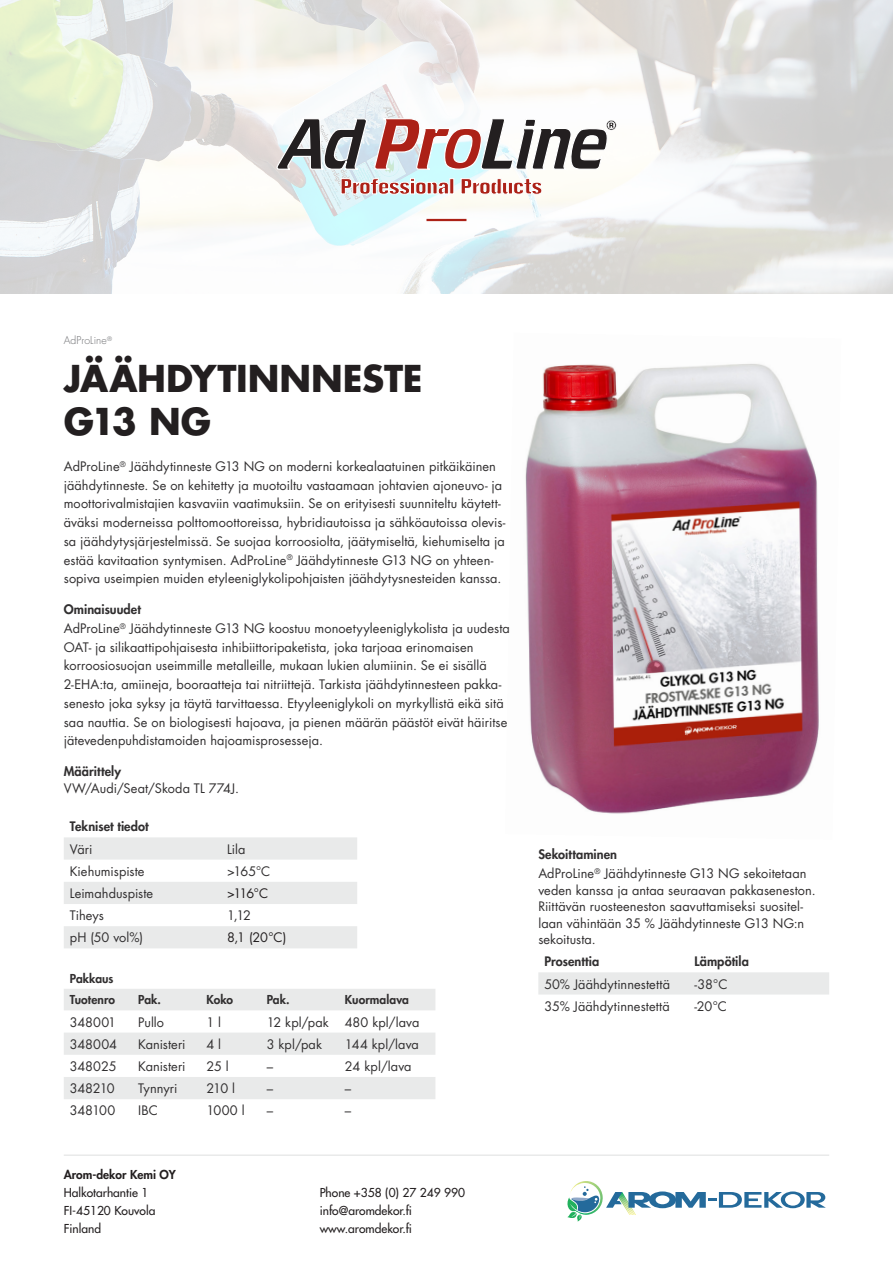
<style>
.page{position:relative;width:893px;height:1263px;background:#fff}
.page>*{position:absolute;margin:0;border:0;box-sizing:border-box;transform-origin:0 0}
.Produktrubrik{font:700 36px/43.2px "Futura LT";letter-spacing:-.01em;color:#231f20}
.Brödtext{font:12.75px/18.8px "Futura LT";letter-spacing:.005em;color:#312f30}
.Brödtext-2{font:800 12.75px "Futura LT";letter-spacing:.005em;color:#312f30}
.Brödtext-3{font:12.75px "Futura LT";color:#231f20}
.t1{font:500 12px "Futura Std";color:#231f20}
.Brödtext-4{font:800 12px "Futura LT";letter-spacing:.005em;color:#312f30}
.t2{font:800 12px "Futura Std";color:#231f20}
.Produktområde{font:300 10.5px "Futura LT";letter-spacing:.01em;color:#6c6d70}
.s1{font-family:"Futura Std"}
</style>
<div class="page">
<img style="left:525px;top:364px;width:294px;height:450px">
<svg style="left:64px;top:837px;width:293px;height:111px"></svg>
<svg style="left:64px;top:989px;width:371px;height:110px"></svg>
<div style="left:538px;top:972px;width:291px;height:22px;background:#e9eaea"></div>
<svg style="left:0;top:0;width:893px;height:294px"></svg>
<svg style="left:341px;top:178px;width:108px;height:16px"></svg>
<svg style="left:449px;top:178px;width:5px;height:16px"></svg>
<svg style="left:461px;top:178px;width:81px;height:16px"></svg>
<svg style="left:276px;top:118px;width:340px;height:54px"></svg>
<hr style="left:426px;top:219px;width:40px;height:2px;background:#ac2117">
<hr style="left:64px;top:1154px;width:765px;height:2px;background:#e9eaea">
<svg style="left:567px;top:1181px;width:259px;height:40px"></svg>
<p class="Produktområde" style="left:64px;top:334px;width:50px">AdProLine<sup>®</sup></p>
<p class="Produktrubrik" style="left:64px;top:356px;width:360px">JÄÄHDYTINNNESTE<br>G13 <span class="s1">NG</span></p>
<p class="Brödtext" style="left:64px;top:457px;width:443px">AdProLine<sup>®</sup> Jäähdytinneste G13 NG on moderni korkealaatuinen pitkäikäinen jäähdytinneste. Se on kehitetty ja muotoiltu vastaamaan johtavien ajoneuvo- ja moottorivalmistajien kasvaviin vaatimuksiin. Se on erityisesti suunniteltu käytett&shy;äväksi moderneissa polttomoottoreissa, hybridiautoissa ja sähköautoissa olevis&shy;sa jäähdytysjärjestelmissä. Se suojaa korroosiolta, jäätymiseltä, kiehumiselta ja estää kavitaation syntymisen. AdProLine<sup>®</sup> Jäähdytinneste G13 NG on yhteen&shy;sopiva useimpien muiden etyleeniglykolipohjaisten jäähdytysnesteiden kanssa.</p>
<p class="Brödtext-2" style="left:64px;top:601px;width:79px">Ominaisuudet</p>
<p class="Brödtext" style="left:64px;top:619px;width:448px">AdProLine<sup>®</sup> Jäähdytinneste G13 NG koostuu monoetyyleeniglykolista ja uudesta OAT- ja silikaattipohjaisesta inhibiittoripaketista, joka tarjoaa erinomaisen korroosiosuojan useimmille metalleille, mukaan lukien alumiinin. Se ei sisällä 2-EHA:ta, amiineja, booraatteja tai nitriittejä. Tarkista jäähdytinnesteen pakka&shy;senesto joka syksy ja täytä tarvittaessa. Etyyleeniglykoli on myrkyllistä eikä sitä saa nauttia. Se on biologisesti hajoava, ja pienen määrän päästöt eivät häiritse jätevedenpuhdistamoiden hajoamisprosesseja.</p>
<p class="Brödtext-2" style="left:64px;top:763px;width:59px">Määrittely</p>
<p class="Brödtext" style="left:64px;top:779px;width:177px">VW/Audi/Seat/Skoda TL 774J.</p>
<p class="Brödtext-2" style="left:70px;top:818px;width:80px">Tekniset tiedot</p>
<p class="Brödtext" style="left:70px;top:840px;width:24px">Väri</p>
<p class="Brödtext" style="left:227px;top:840px;width:20px">Lila</p>
<p class="Brödtext" style="left:70px;top:862px;width:76px">Kiehumispiste</p>
<p class="Brödtext" style="left:227px;top:862px;width:45px">&gt;165°C</p>
<p class="Brödtext" style="left:70px;top:884px;width:85px">Leimahduspiste</p>
<p class="Brödtext-3" style="left:227px;top:885px;width:43px">&gt;116°C</p>
<p class="Brödtext" style="left:70px;top:906px;width:36px">Tiheys</p>
<p class="Brödtext" style="left:227px;top:906px;width:26px">1,12</p>
<p class="Brödtext" style="left:70px;top:928px;width:75px">pH (50 vol%)</p>
<p class="Brödtext-3" style="left:227px;top:929px;width:61px">8,1 (20°C)</p>
<p class="Brödtext-4" style="left:70px;top:970px;width:45px">Pakkaus</p>
<p class="Brödtext-4" style="left:70px;top:992px;width:47px">Tuotenro</p>
<p class="Brödtext-4" style="left:138px;top:992px;width:24px">Pak.</p>
<p class="Brödtext-4" style="left:206px;top:992px;width:28px">Koko</p>
<p class="Brödtext-4" style="left:267px;top:992px;width:24px">Pak.</p>
<p class="Brödtext-4" style="left:345px;top:992px;width:66px">Kuormalava</p>
<p class="Brödtext" style="left:70px;top:1013px;width:48px">348001</p>
<p class="Brödtext" style="left:138px;top:1013px;width:28px">Pullo</p>
<p class="Brödtext" style="left:206px;top:1013px;width:16px">1 l</p>
<p class="Brödtext" style="left:267px;top:1013px;width:64px">12 kpl/pak</p>
<p class="Brödtext" style="left:345px;top:1013px;width:76px">480 kpl/lava</p>
<p class="Brödtext" style="left:70px;top:1035px;width:49px">348004</p>
<p class="Brödtext" style="left:138px;top:1035px;width:49px">Kanisteri</p>
<p class="Brödtext" style="left:206px;top:1035px;width:16px">4 l</p>
<p class="Brödtext" style="left:267px;top:1035px;width:57px">3 kpl/pak</p>
<p class="Brödtext" style="left:345px;top:1035px;width:76px">144 kpl/lava</p>
<p class="Brödtext" style="left:70px;top:1057px;width:48px">348025</p>
<p class="Brödtext" style="left:138px;top:1057px;width:49px">Kanisteri</p>
<p class="Brödtext" style="left:206px;top:1057px;width:24px">25 l</p>
<p class="Brödtext" style="left:267px;top:1057px;width:8px">–</p>
<p class="Brödtext" style="left:345px;top:1057px;width:68px">24 kpl/lava</p>
<p class="Brödtext" style="left:70px;top:1079px;width:46px">348210</p>
<p class="Brödtext" style="left:138px;top:1079px;width:41px">Tynnyri</p>
<p class="Brödtext" style="left:206px;top:1079px;width:30px">210 l</p>
<p class="Brödtext" style="left:267px;top:1079px;width:8px">–</p>
<p class="Brödtext" style="left:345px;top:1079px;width:8px">–</p>
<p class="Brödtext" style="left:70px;top:1101px;width:47px">348100</p>
<p class="Brödtext" style="left:138px;top:1101px;width:21px">IBC</p>
<p class="Brödtext" style="left:206px;top:1101px;width:40px">1000 l</p>
<p class="Brödtext" style="left:267px;top:1101px;width:8px">–</p>
<p class="Brödtext" style="left:345px;top:1101px;width:8px">–</p>
<p class="t2" style="left:64px;top:1167px;width:114px">Arom-dekor Kemi OY</p>
<p class="t1" style="left:64px;top:1185px;width:86px">Halkotarhantie 1</p>
<p class="t1" style="left:64px;top:1203px;width:93px">FI-45120 Kouvola</p>
<p class="t1" style="left:64px;top:1221px;width:39px">Finland</p>
<p class="t1" style="left:320px;top:1185px;width:147px">Phone +358 (0) 27 249 990</p>
<p class="t1" style="left:320px;top:1203px;width:94px">info@aromdekor.fi</p>
<p class="t1" style="left:320px;top:1221px;width:94px">www.aromdekor.fi</p>
<p class="Brödtext-2" style="left:538px;top:846px;width:80px">Sekoittaminen</p>
<p class="Brödtext" style="left:538px;top:865px;width:279px;line-height:16.5px">AdProLine<sup>®</sup> Jäähdytinneste G13 NG sekoitetaan veden kanssa ja antaa seuraavan pakkaseneston.</p>
<p class="Brödtext" style="left:538px;top:898px;width:267px;line-height:16.5px;text-align:justify">Riittävän ruosteeneston saavuttamiseksi suositel&shy;laan vähintään 35 % Jäähdytinneste G13 NG:n sekoitusta.</p>
<p class="Brödtext-2" style="left:544px;top:953px;width:57px">Prosenttia</p>
<p class="Brödtext-2" style="left:694px;top:953px;width:56px">Lämpötila</p>
<p class="Brödtext" style="left:544px;top:975px;width:127px">50% Jäähdytinnestettä</p>
<p class="Brödtext" style="left:694px;top:975px;width:34px">-38°C</p>
<p class="Brödtext" style="left:544px;top:997px;width:127px">35% Jäähdytinnestettä</p>
<p class="Brödtext" style="left:694px;top:997px;width:34px">-20°C</p>
</div>
